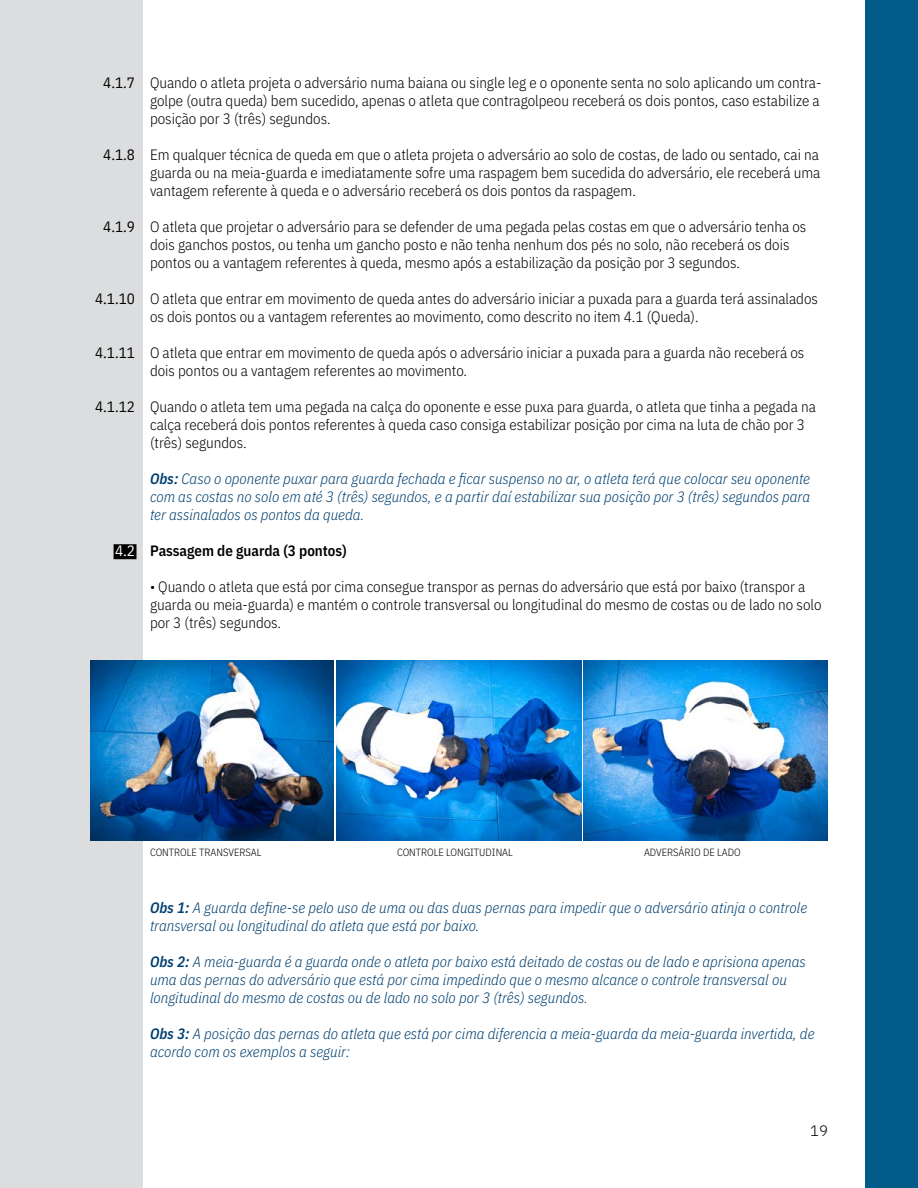
<style>
.page{position:relative;width:918px;height:1188px;background:#fff}
.page>*{position:absolute;margin:0;border:0;box-sizing:border-box;transform-origin:0 0}
.t1{font:300 15px/18px "IBM Plex Sans Cond";color:#000}
.t2{font:italic 300 15px/18px "IBM Plex Sans Cond";color:#004071}
.t3{font:15px "IBM Plex Sans Cond";color:#000}
.t4{font:600 15px "IBM Plex Sans Cond";color:#000}
.t5{font:15px "IBM Plex Sans Cond";color:#fff}
.t6{font:300 15px "IBM Plex Sans";color:#000}
.t7{font:300 10.5px "IBM Plex Sans Cond";color:#000}
.s1{font-weight:600}
</style>
<div class="page">
<div style="left:0;top:0;width:142px;height:1188px;background:#dcddde"></div>
<img style="left:90px;top:660px;width:244px;height:180px">
<img style="left:584px;top:660px;width:244px;height:180px">
<img style="left:337px;top:660px;width:244px;height:180px">
<div style="left:866px;top:0;width:52px;height:1187px;background:#005b89"></div>
<div style="left:114px;top:544px;width:23px;height:15px;background:#000"></div>
<p class="t3" style="left:103px;top:71px;width:33px">4.1.7</p>
<p class="t3" style="left:103px;top:143px;width:33px">4.1.8</p>
<p class="t3" style="left:103px;top:215px;width:33px">4.1.9</p>
<p class="t3" style="left:95px;top:287px;width:41px">4.1.10</p>
<p class="t3" style="left:95px;top:341px;width:41px">4.1.11</p>
<p class="t3" style="left:95px;top:395px;width:41px">4.1.12</p>
<p class="t5" style="left:115px;top:539px;width:21px">4.2</p>
<p class="t1" style="left:150px;top:73px;width:673px;text-align:justify">Quando o atleta projeta o adversário numa baiana ou single leg e o oponente senta no solo aplicando um contra&shy;golpe (outra queda) bem sucedido, apenas o atleta que contragolpeou receberá os dois pontos, caso estabilize a posição por 3 (três) segundos.</p>
<p class="t1" style="left:150px;top:145px;width:672px;text-align:justify">Em qualquer técnica de queda em que o atleta projeta o adversário ao solo de costas, de lado ou sentado, cai na guarda ou na meia-guarda e imediatamente sofre uma raspagem bem sucedida do adversário, ele receberá uma vantagem referente à queda e o adversário receberá os dois pontos da raspagem.</p>
<p class="t1" style="left:150px;top:217px;width:658px">O atleta que projetar o adversário para se defender de uma pegada pelas costas em que o adversário tenha os dois ganchos postos, ou tenha um gancho posto e não tenha nenhum dos pés no solo, não receberá os dois pontos ou a vantagem referentes à queda, mesmo após a estabilização da posição por 3 segundos.</p>
<p class="t1" style="left:150px;top:289px;width:669px">O atleta que entrar em movimento de queda antes do adversário iniciar a puxada para a guarda terá assinalados os dois pontos ou a vantagem referentes ao movimento, como descrito no item 4.1 (Queda).</p>
<p class="t1" style="left:150px;top:343px;width:656px">O atleta que entrar em movimento de queda após o adversário iniciar a puxada para a guarda não receberá os dois pontos ou a vantagem referentes ao movimento.</p>
<p class="t1" style="left:150px;top:397px;width:667px">Quando o atleta tem uma pegada na calça do oponente e esse puxa para guarda, o atleta que tinha a pegada na calça receberá dois pontos referentes à queda caso consiga estabilizar posição por cima na luta de chão por 3 (três) segundos.</p>
<p class="t2" style="left:150px;top:469px;width:662px;text-align:justify"><span class="s1">Obs:</span> Caso o oponente puxar para guarda fechada e ficar suspenso no ar, o atleta terá que colocar seu oponente com as costas no solo em até 3 (três) segundos, e a partir daí estabilizar sua posição por 3 (três) segundos para ter assinalados os pontos da queda.</p>
<p class="t4" style="left:150px;top:539px;width:198px">Passagem de guarda (3 pontos)</p>
<p class="t1" style="left:150px;top:577px;width:673px">• Quando o atleta que está por cima consegue transpor as pernas do adversário que está por baixo (transpor a guarda ou meia-guarda) e mantém o controle transversal ou longitudinal do mesmo de costas ou de lado no solo por 3 (três) segundos.</p>
<p class="t7" style="left:150px;top:844px;width:113px">CONTROLE TRANSVERSAL</p>
<p class="t7" style="left:397px;top:844px;width:117px">CONTROLE LONGITUDINAL</p>
<p class="t7" style="left:644px;top:844px;width:98px">ADVERSÁRIO DE LADO</p>
<p class="t2" style="left:150px;top:898px;width:659px"><span class="s1">Obs 1:</span> A guarda define-se pelo uso de uma ou das duas pernas para impedir que o adversário atinja o controle transversal ou longitudinal do atleta que está por baixo.</p>
<p class="t2" style="left:150px;top:952px;width:657px"><span class="s1">Obs 2:</span> A meia-guarda é a guarda onde o atleta por baixo está deitado de costas ou de lado e aprisiona apenas uma das pernas do adversário que está por cima impedindo que o mesmo alcance o controle transversal ou longitudinal do mesmo de costas ou de lado no solo por 3 (três) segundos.</p>
<p class="t2" style="left:150px;top:1024px;width:666px"><span class="s1">Obs 3:</span> A posição das pernas do atleta que está por cima diferencia a meia-guarda da meia-guarda invertida, de acordo com os exemplos a seguir:</p>
<p class="t6" style="left:810px;top:1119px;width:19px">19</p>
</div>
